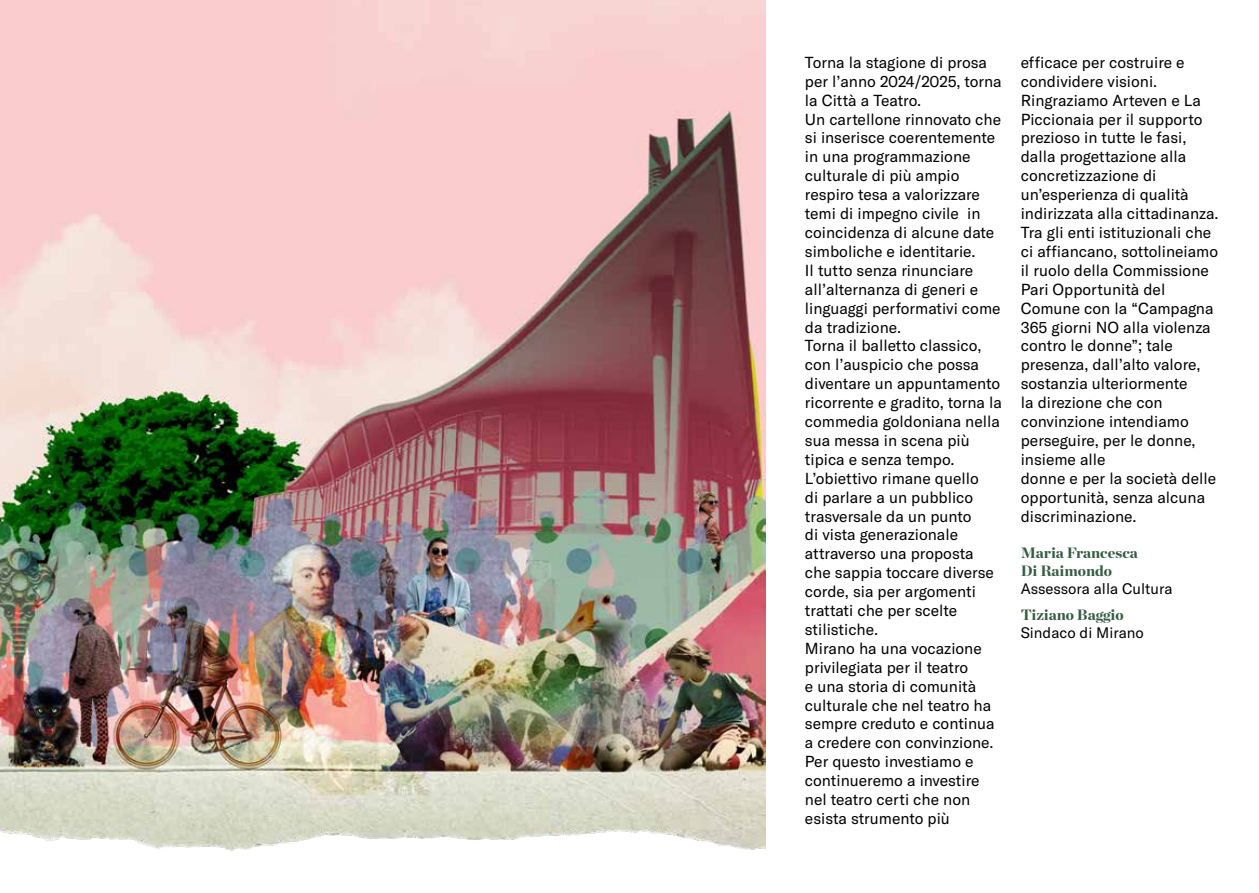
<style>
.page{position:relative;width:1259px;height:893px;background:#fff}
.page>*{position:absolute;margin:0;border:0;box-sizing:border-box;transform-origin:0 0}
.t1{font:15.75px/18.9px "GT America";color:#000}
.t2{font:900 15px/18px "Chronicle Display";color:#375d44}
.t3{font:15px "GT America";color:#000}
</style>
<div class="page">
<img style="left:0;top:0;width:766px;height:851px">
<p class="t1" style="left:805px;top:53px;width:199px">Torna la stagione di prosa per l’anno 2024/2025, torna la Città a Teatro.<br>Un cartellone rinnovato che si inserisce coerentemente in una programmazione culturale di più ampio respiro tesa a valorizzare temi di impegno civile in coincidenza di alcune date simboliche e identitarie.<br>Il tutto senza rinunciare all’alternanza di generi e linguaggi performativi come da tradizione.<br>Torna il balletto classico, con l’auspicio che possa diventare un appuntamento ricorrente e gradito, torna la commedia goldoniana nella sua messa in scena più tipica e senza tempo.<br>L’obiettivo rimane quello<br>di parlare a un pubblico trasversale da un punto<br>di vista generazionale attraverso una proposta che sappia toccare diverse corde, sia per argomenti trattati che per scelte stilistiche.<br>Mirano ha una vocazione privilegiata per il teatro<br>e una storia di comunità culturale che nel teatro ha sempre creduto e continua a credere con convinzione.<br>Per questo investiamo e continueremo a investire nel teatro certi che non esista strumento più</p>
<p class="t1" style="left:1020px;top:53px;width:199px">efficace per costruire e condividere visioni.<br>Ringraziamo Arteven e La<br>Piccionaia per il supporto prezioso in tutte le fasi, dalla progettazione alla concretizzazione di un’esperienza di qualità indirizzata alla cittadinanza.<br>Tra gli enti istituzionali che ci affiancano, sottolineiamo il ruolo della Commissione<br>Pari Opportunità del<br>Comune con la “Campagna<br>365 giorni NO alla violenza contro le donne”; tale presenza, dall’alto valore, sostanzia ulteriormente<br>la direzione che con convinzione intendiamo perseguire, per le donne, insieme alle<br>donne e per la società delle opportunità, senza alcuna discriminazione.</p>
<p class="t2" style="left:1020px;top:542px;width:118px">Maria Francesca<br>Di Raimondo</p>
<p class="t3" style="left:1020px;top:580px;width:153px">Assessora alla Cultura</p>
<p class="t2" style="left:1020px;top:604px;width:104px">Tiziano Baggio</p>
<p class="t3" style="left:1020px;top:624px;width:125px">Sindaco di Mirano</p>
</div>
